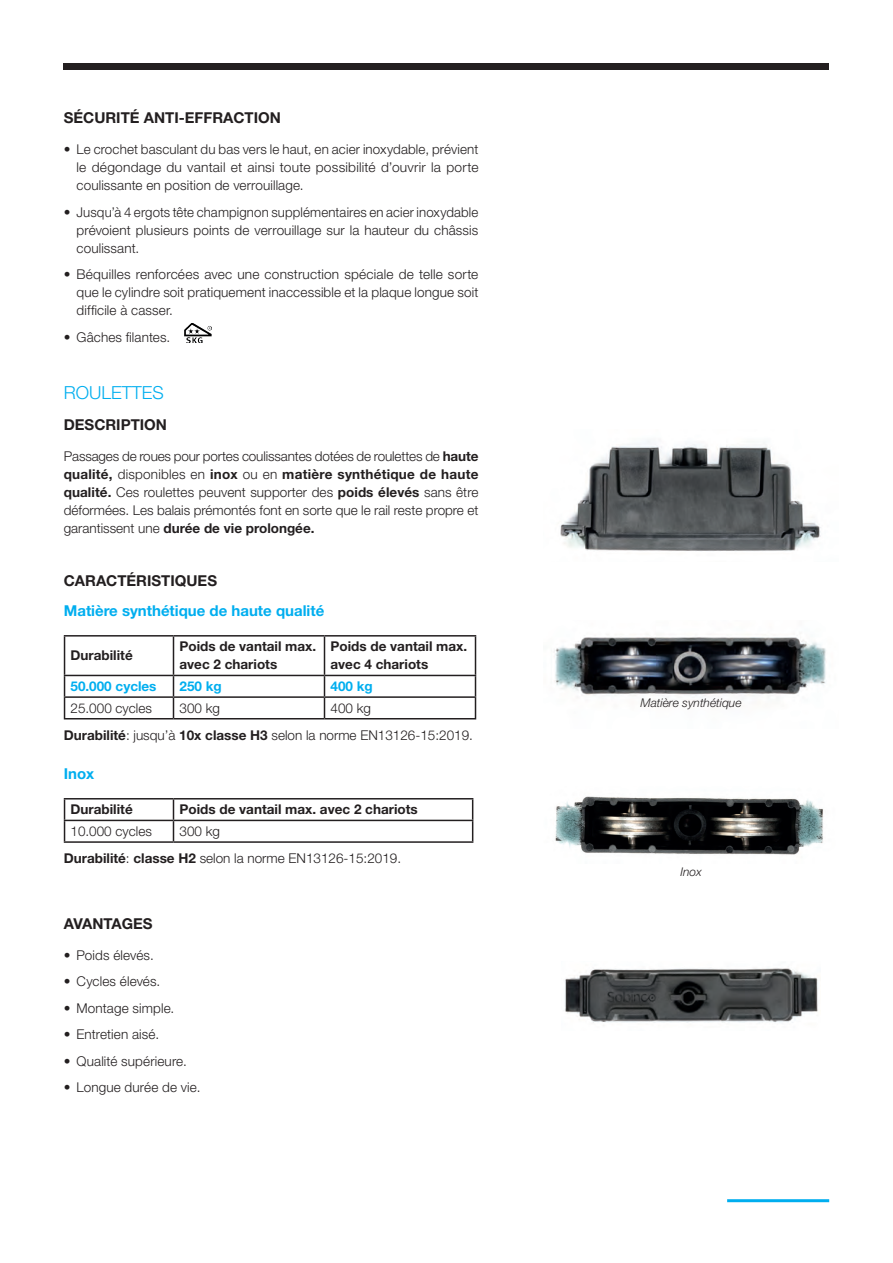
<style>
.page{position:relative;width:893px;height:1263px;background:#fff}
.page>*{position:absolute;margin:0;border:0;box-sizing:border-box;transform-origin:0 0}
.t1{font:300 18px "Helvetica Neue LT Std";color:#00aeef}
.t2{font:700 15px "Helvetica Neue LT Std";color:#231f20}
.t3{font:700 15px "Helvetica Neue LT Std";color:#00aeef}
.t4{font:300 13.5px/18px "Helvetica Neue LT Std";letter-spacing:.01em;color:#231f20;text-align:justify}
.t5{font:700 13.5px/18px "Helvetica Neue LT Std";color:#231f20}
.t6{font:700 13.5px "Helvetica Neue LT Std";color:#00aeef}
.t7{font:italic 300 12px "Helvetica Neue LT Std";color:#231f20}
.s1{font-weight:700}
</style>
<div class="page">
<hr style="left:64px;top:635px;width:109px;height:1px;background:#231f20">
<hr style="left:64px;top:636px;width:1px;height:39px;background:#231f20">
<hr style="left:173px;top:635px;width:151px;height:1px;background:#231f20">
<hr style="left:173px;top:636px;width:1px;height:39px;background:#231f20">
<hr style="left:324px;top:635px;width:152px;height:1px;background:#231f20">
<hr style="left:324px;top:636px;width:1px;height:39px;background:#231f20">
<hr style="left:475px;top:636px;width:1px;height:39px;background:#231f20">
<hr style="left:64px;top:675px;width:109px;height:1px;background:#231f20">
<hr style="left:173px;top:675px;width:151px;height:1px;background:#231f20">
<hr style="left:324px;top:675px;width:152px;height:1px;background:#231f20">
<hr style="left:64px;top:696px;width:109px;height:2px;background:#231f20">
<svg style="left:64px;top:676px;width:1px;height:42px"></svg>
<hr style="left:173px;top:696px;width:151px;height:2px;background:#231f20">
<svg style="left:173px;top:676px;width:1px;height:42px"></svg>
<hr style="left:324px;top:696px;width:152px;height:2px;background:#231f20">
<svg style="left:324px;top:676px;width:1px;height:42px"></svg>
<svg style="left:475px;top:676px;width:1px;height:42px"></svg>
<hr style="left:64px;top:718px;width:109px;height:1px;background:#231f20">
<hr style="left:173px;top:718px;width:151px;height:1px;background:#231f20">
<hr style="left:324px;top:718px;width:152px;height:1px;background:#231f20">
<hr style="left:64px;top:798px;width:109px;height:1px;background:#231f20">
<hr style="left:173px;top:798px;width:300px;height:1px;background:#231f20">
<hr style="left:64px;top:820px;width:109px;height:1px;background:#231f20">
<svg style="left:64px;top:799px;width:1px;height:42px"></svg>
<hr style="left:173px;top:820px;width:300px;height:1px;background:#231f20">
<svg style="left:173px;top:799px;width:1px;height:42px"></svg>
<svg style="left:472px;top:799px;width:1px;height:42px"></svg>
<hr style="left:64px;top:841px;width:109px;height:2px;background:#231f20">
<hr style="left:173px;top:841px;width:300px;height:2px;background:#231f20">
<img style="left:184px;top:323px;width:27px;height:19px">
<img style="left:554px;top:637px;width:272px;height:70px">
<img style="left:555px;top:796px;width:268px;height:59px">
<img style="left:565px;top:968px;width:253px;height:55px">
<img style="left:560px;top:440px;width:261px;height:111px">
<div style="left:64px;top:64px;width:765px;height:6px;background:#231f20"></div>
<hr style="left:727px;top:1199px;width:102px;height:3px;background:#00aeef">
<p class="t2" style="left:64px;top:109px;width:219px">SÉCURITÉ ANTI-EFFRACTION</p>
<p class="t4" style="left:77px;top:140px;width:403px;text-indent:-13px">• Le crochet basculant du bas vers le haut, en acier inoxydable, prévient le dégondage du vantail et ainsi toute possibilité d’ouvrir la porte coulissante en position de verrouillage.</p>
<p class="t4" style="left:77px;top:203px;width:403px;text-indent:-13px">• Jusqu’à 4 ergots tête champignon supplémentaires en acier inoxydable prévoient plusieurs points de verrouillage sur la hauteur du châssis coulissant.</p>
<p class="t4" style="left:77px;top:265px;width:403px;text-indent:-13px">• Béquilles renforcées avec une construction spéciale de telle sorte que le cylindre soit pratiquement inaccessible et la plaque longue soit difficile à casser.</p>
<p class="t4" style="left:64px;top:328px;width:108px">• Gâches filantes.</p>
<h1 class="t1" style="left:64px;top:382px;width:102px">ROULETTES</h1>
<p class="t2" style="left:64px;top:415px;width:105px">DESCRIPTION</p>
<p class="t4" style="left:64px;top:446px;width:416px">Passages de roues pour portes coulissantes dotées de roulettes de <span class="s1">haute qualité,</span> disponibles en <span class="s1">inox</span> ou en <span class="s1">matière synthétique de haute qualité.</span> Ces roulettes peuvent supporter des <span class="s1">poids élevés</span> sans être déformées. Les balais prémontés font en sorte que le rail reste propre et garantissent une <span class="s1">durée de vie prolongée.</span></p>
<p class="t2" style="left:64px;top:571px;width:155px">CARACTÉRISTIQUES</p>
<p class="t3" style="left:64px;top:602px;width:262px">Matière synthétique de haute qualité</p>
<p class="t5" style="left:71px;top:646px;width:64px">Durabilité</p>
<p class="t5" style="left:179px;top:637px;width:138px">Poids de vantail max. avec 2 chariots</p>
<p class="t5" style="left:330px;top:637px;width:138px">Poids de vantail max. avec 4 chariots</p>
<p class="t6" style="left:71px;top:678px;width:88px">50.000 cycles</p>
<p class="t6" style="left:180px;top:678px;width:44px">250 kg</p>
<p class="t6" style="left:330px;top:678px;width:44px">400 kg</p>
<p class="t4" style="left:71px;top:699px;width:83px">25.000 cycles</p>
<p class="t4" style="left:180px;top:699px;width:42px">300 kg</p>
<p class="t4" style="left:64px;top:694px;width:411px;line-height:27.3px;text-indent:267px">400 kg<br><span class="s1">Durabilité</span>: jusqu’à <span class="s1">10x classe H3</span> selon la norme EN13126-15:2019.</p>
<p class="t3" style="left:64px;top:765px;width:32px">Inox</p>
<p class="t5" style="left:71px;top:800px;width:64px">Durabilité</p>
<p class="t5" style="left:179px;top:800px;width:240px">Poids de vantail max. avec 2 chariots</p>
<p class="t4" style="left:71px;top:822px;width:83px">10.000 cycles</p>
<p class="t4" style="left:64px;top:817px;width:339px;line-height:27.3px;text-indent:116px">300 kg<br><span class="s1">Durabilité</span>: <span class="s1">classe H2</span> selon la norme EN13126-15:2019.</p>
<p class="t2" style="left:64px;top:914px;width:90px">AVANTAGES</p>
<p class="t4" style="left:64px;top:946px;width:92px">• Poids élevés.</p>
<p class="t4" style="left:64px;top:972px;width:98px">• Cycles élevés.</p>
<p class="t4" style="left:64px;top:999px;width:112px">• Montage simple.</p>
<p class="t4" style="left:64px;top:1025px;width:97px">• Entretien aisé.</p>
<p class="t4" style="left:64px;top:1052px;width:125px">• Qualité supérieure.</p>
<p class="t4" style="left:64px;top:1078px;width:138px">• Longue durée de vie.</p>
<p class="t7" style="left:640px;top:695px;width:103px">Matière synthétique</p>
<p class="t7" style="left:680px;top:864px;width:23px">Inox</p>
</div>
